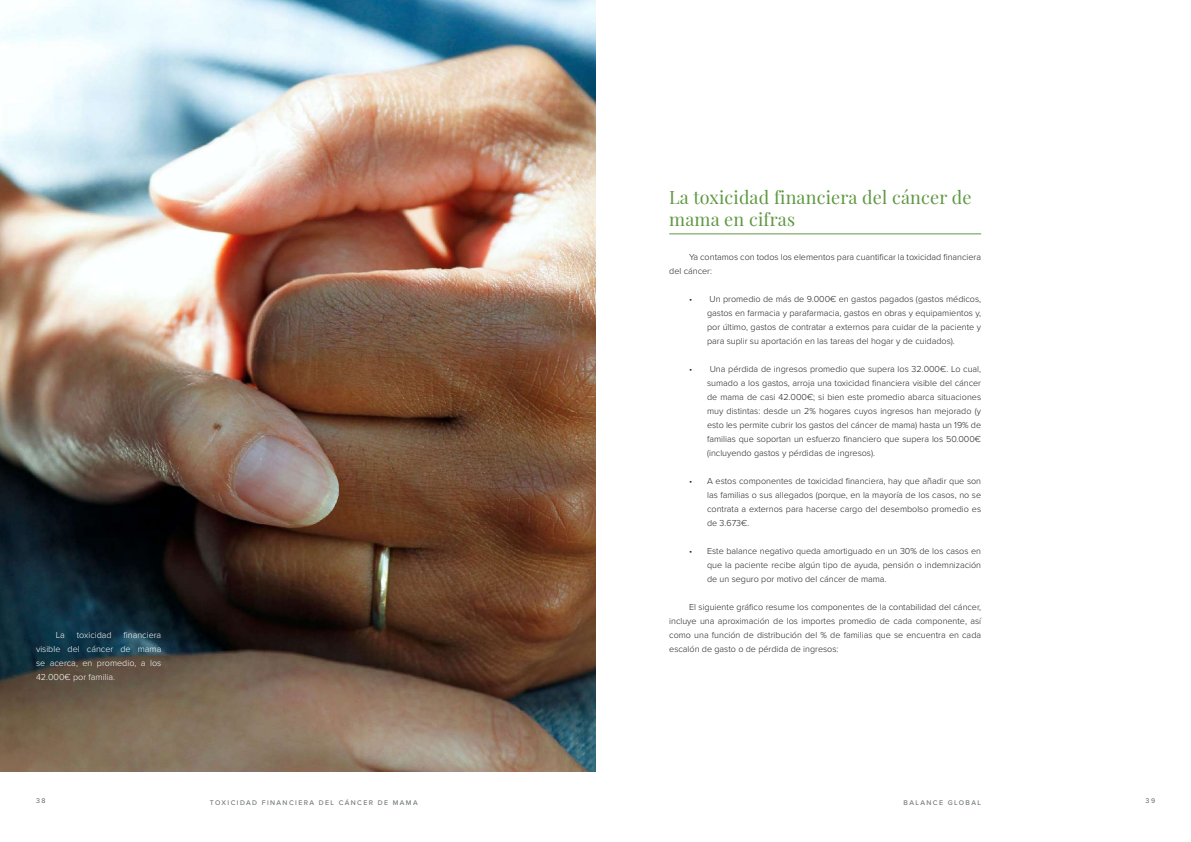
<style>
.page{position:relative;width:1191px;height:842px;background:#fff}
.page>*{position:absolute;margin:0;border:0;box-sizing:border-box;transform-origin:0 0}
.t1{font:18px/21.6px "Playfair Display";letter-spacing:.01em;color:#5e9841}
.t2{font:300 9px/14px "Proxima Nova";color:#231f20;text-align:justify}
.t3{font:300 9px/14px "Proxima Nova";color:#fff;text-align:justify}
.t4{font:500 7px "Proxima Nova";letter-spacing:.2em;color:#717679}
</style>
<div class="page">
<img style="left:0;top:0;width:595px;height:772px">
<hr style="left:669px;top:234px;width:312px;height:1px;background:#5e9841">
<p class="t3" style="left:36px;top:628px;width:127px;text-indent:88px">financiera visible del cáncer de mama se acerca, en promedio, a los 42.000€ por familia.</p>
<p class="t3" style="left:56px;top:628px;width:11px">La</p>
<p class="t3" style="left:77px;top:628px;width:36px">toxicidad</p>
<h1 class="t1" style="left:669px;top:185px;width:304px">La toxicidad financiera del cáncer de mama en cifras</h1>
<p class="t2" style="left:669px;top:250px;width:313px;text-indent:20px">Ya contamos con todos los elementos para cuantificar la toxicidad financiera del cáncer:</p>
<p class="t2" style="left:707px;top:292px;width:276px;text-indent:-18px">• Un promedio de más de 9.000€ en gastos pagados (gastos médicos, gastos en farmacia y parafarmacia, gastos en obras y equipamientos y, por último, gastos de contratar a externos para cuidar de la paciente y para suplir su aportación en las tareas del hogar y de cuidados).</p>
<p class="t2" style="left:707px;top:362px;width:275px;text-indent:-18px">• Una pérdida de ingresos promedio que supera los 32.000€. Lo cual, sumado a los gastos, arroja una toxicidad financiera visible del cáncer de mama de casi 42.000€; si bien este promedio abarca situaciones muy distintas: desde un 2% hogares cuyos ingresos han mejorado (y esto les permite cubrir los gastos del cáncer de mama) hasta un 19% de familias que soportan un esfuerzo financiero que supera los 50.000€ (incluyendo gastos y pérdidas de ingresos).</p>
<p class="t2" style="left:707px;top:474px;width:276px;text-indent:-18px">• A estos componentes de toxicidad financiera, hay que añadir que son las familias o sus allegados (porque, en la mayoría de los casos, no se contrata a externos para hacerse cargo del desembolso promedio es de 3.673€.</p>
<p class="t2" style="left:707px;top:544px;width:275px;text-indent:-18px">• Este balance negativo queda amortiguado en un 30% de los casos en que la paciente recibe algún tipo de ayuda, pensión o indemnización de un seguro por motivo del cáncer de mama.</p>
<p class="t2" style="left:669px;top:600px;width:313px;text-indent:20px">El siguiente gráfico resume los componentes de la contabilidad del cáncer, incluye una aproximación de los importes promedio de cada componente, así como una función de distribución del % de familias que se encuentra en cada escalón de gasto o de pérdida de ingresos:</p>
<p class="t4" style="left:36px;top:795px;width:11px">38</p>
<p class="t4" style="left:210px;top:797px;width:209px">TOXICIDAD FINANCIERA DEL CÁNCER DE MAMA</p>
<p class="t4" style="left:903px;top:797px;width:79px">B ALANCE GLOB AL</p>
<p class="t4" style="left:1145px;top:795px;width:11px">39</p>
</div>
